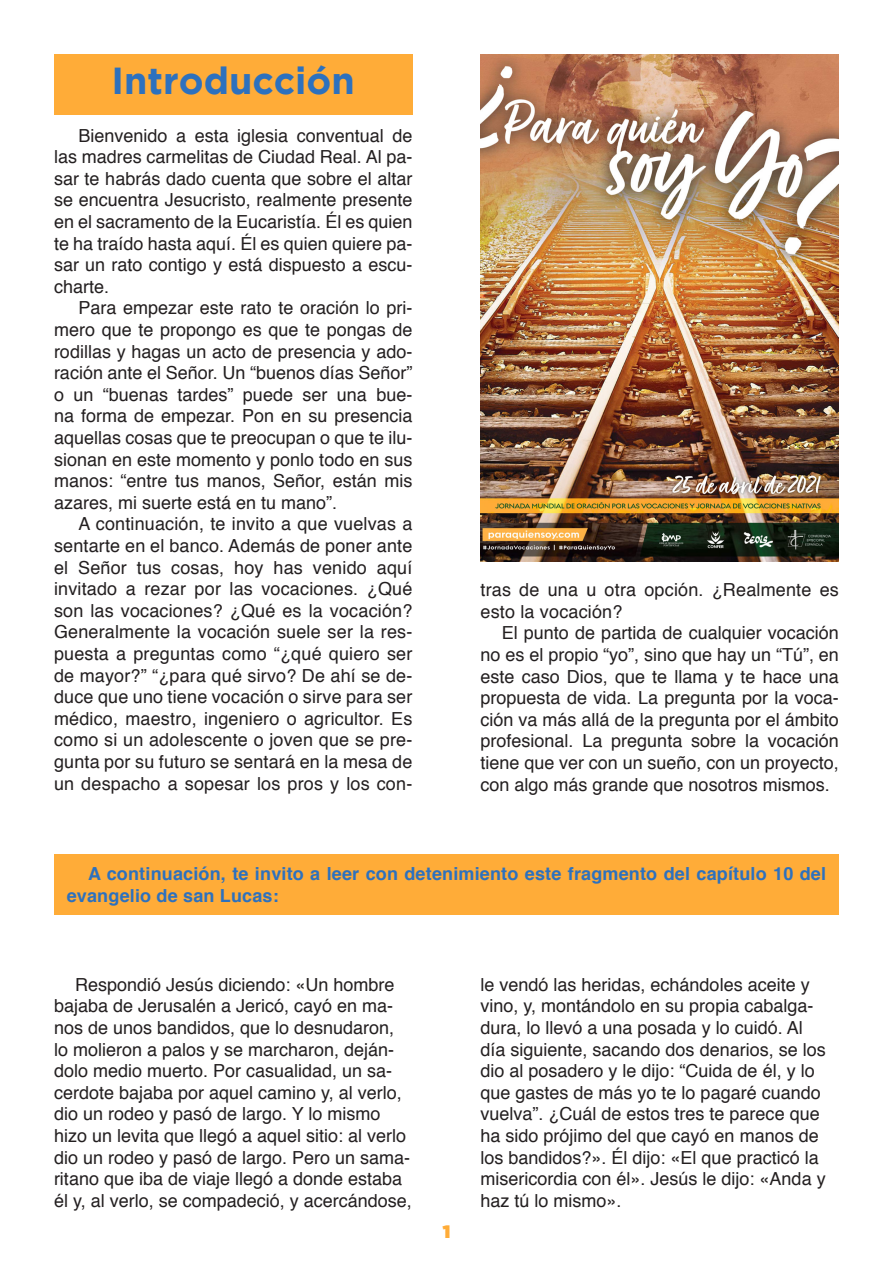
<style>
.page{position:relative;width:893px;height:1263px;background:#fff}
.page>*{position:absolute;margin:0;border:0;box-sizing:border-box;transform-origin:0 0}
.t1{font:700 37.5px "Gotham";color:#2d71be}
.t2{font:18px/21.6px "Helvetica";color:#231f20;text-align:justify}
.t3{font:700 18px/21.6px "Helvetica";letter-spacing:.01em;color:#2d71be}
.t4{font:18px "Gotham Ultra";color:#ffac38}
</style>
<div class="page">
<img style="left:480px;top:54px;width:359px;height:507px">
<div style="left:54px;top:54px;width:358px;height:61px;background:#ffac38"></div>
<div style="left:54px;top:854px;width:785px;height:60px;background:#ffac38"></div>
<p class="t1" style="left:112px;top:59px;width:245px">Introducción</p>
<p class="t2" style="left:54px;top:125px;width:360px;text-indent:24px">Bienvenido a esta iglesia conventual de las madres carmelitas de Ciudad Real. Al pa&shy;sar te habrás dado cuenta que sobre el altar se encuentra Jesucristo, realmente presente en el sacramento de la Eucaristía. Él es quien te ha traído hasta aquí. Él es quien quiere pa&shy;sar un rato contigo y está dispuesto a escu&shy;charte.</p>
<p class="t2" style="left:54px;top:298px;width:360px;text-indent:24px">Para empezar este rato te oración lo pri&shy;mero que te propongo es que te pongas de rodillas y hagas un acto de presencia y ado&shy;ración ante el Señor. Un “buenos días Señor” o un “buenas tardes” puede ser una bue&shy;na forma de empezar. Pon en su presencia aquellas cosas que te preocupan o que te ilu&shy;sionan en este momento y ponlo todo en sus manos: “entre tus manos, Señor, están mis azares, mi suerte está en tu mano”.</p>
<p class="t2" style="left:54px;top:514px;width:360px;text-indent:24px">A continuación, te invito a que vuelvas a sentarte en el banco. Además de poner ante el Señor tus cosas, hoy has venido aquí invitado a rezar por las vocaciones. ¿Qué son las vocaciones? ¿Qué es la vocación?<br>Generalmente la vocación suele ser la res&shy;puesta a preguntas como “¿qué quiero ser de mayor?” “¿para qué sirvo? De ahí se de&shy;duce que uno tiene vocación o sirve para ser médico, maestro, ingeniero o agricultor. Es como si un adolescente o joven que se pre&shy;gunta por su futuro se sentará en la mesa de un despacho a sopesar los pros y los con-</p>
<p class="t2" style="left:480px;top:579px;width:360px">tras de una u otra opción. ¿Realmente es esto la vocación?</p>
<p class="t2" style="left:480px;top:623px;width:360px;text-indent:21px">El punto de partida de cualquier vocación no es el propio “yo”, sino que hay un “Tú”, en este caso Dios, que te llama y te hace una propuesta de vida. La pregunta por la voca&shy;ción va más allá de la pregunta por el ámbito profesional. La pregunta sobre la vocación tiene que ver con un sueño, con un proyecto, con algo más grande que nosotros mismos.</p>
<p class="t3" style="left:67px;top:863px;width:761px;text-indent:21px">A continuación, te invito a leer con detenimiento este fragmento del capítulo 10 del evangelio de san Lucas:</p>
<p class="t2" style="left:54px;top:974px;width:359px;text-align:left;text-indent:21px">Respondió Jesús diciendo: «Un hombre bajaba de Jerusalén a Jericó, cayó en ma&shy;nos de unos bandidos, que lo desnudaron, lo molieron a palos y se marcharon, deján&shy;dolo medio muerto. Por casualidad, un sa&shy;cerdote bajaba por aquel camino y, al verlo, dio un rodeo y pasó de largo. Y lo mismo hizo un levita que llegó a aquel sitio: al verlo dio un rodeo y pasó de largo. Pero un sama&shy;ritano que iba de viaje llegó a donde estaba él y, al verlo, se compadeció, y acercándose,</p>
<p class="t2" style="left:480px;top:974px;width:347px;text-align:left">le vendó las heridas, echándoles aceite y vino, y, montándolo en su propia cabalga&shy;dura, lo llevó a una posada y lo cuidó. Al día siguiente, sacando dos denarios, se los dio al posadero y le dijo: “Cuida de él, y lo que gastes de más yo te lo pagaré cuando vuelva”. ¿Cuál de estos tres te parece que ha sido prójimo del que cayó en manos de los bandidos?». Él dijo: «El que practicó la misericordia con él». Jesús le dijo: «Anda y haz tú lo mismo».</p>
<p class="t4" style="left:443px;top:1221px;width:9px">1</p>
</div>
